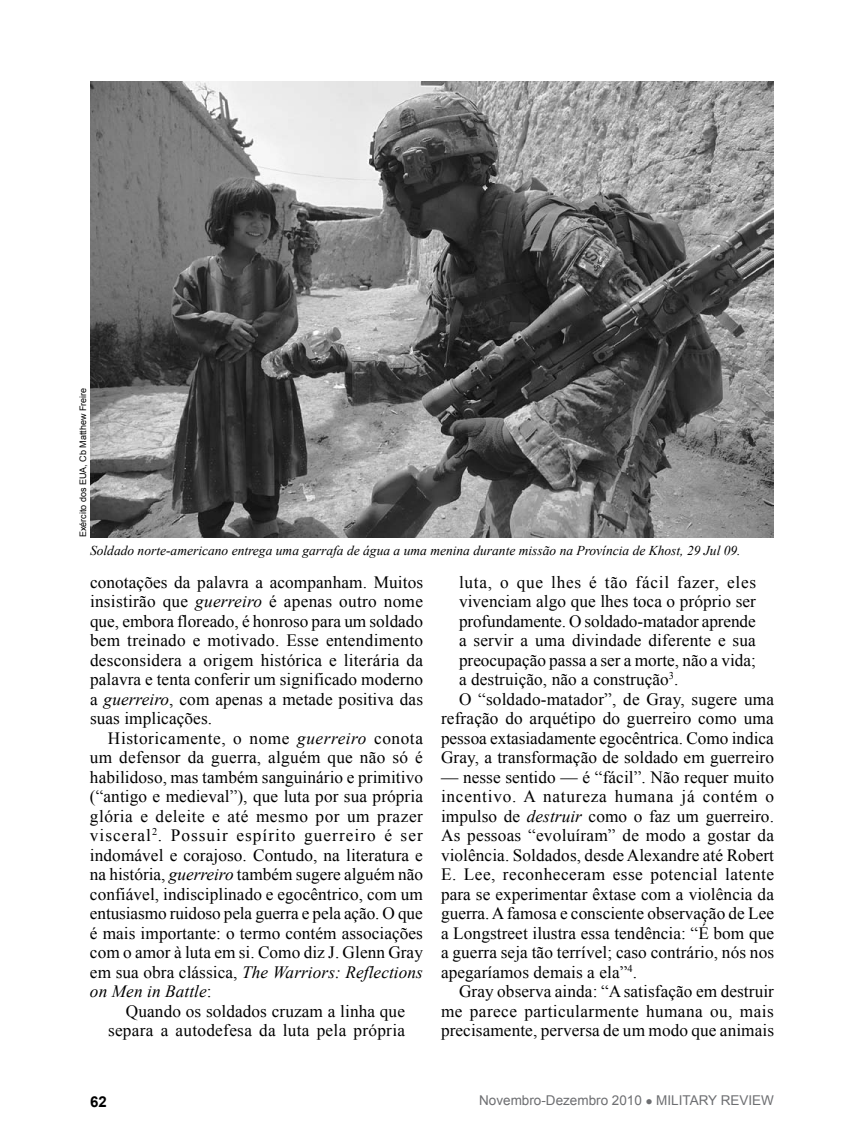
<style>
.page{position:relative;width:864px;height:1134px;background:#fff}
.page>*{position:absolute;margin:0;border:0;box-sizing:border-box;transform-origin:0 0}
.t1{font:17.25px/19.5px "Times New Roman";letter-spacing:.005em;color:#000;text-align:justify}
.t2{font:17.25px "Times New Roman";letter-spacing:.045em;color:#000}
.t3{font:700 15px "Arial";color:#000}
.t4{font:italic 13.5px "Times New Roman";color:#000}
.t5{font:13.5px "Arial";color:#6d6e71}
.t6{font:9px "Arial";color:#000}
.s1{font-style:italic}
</style>
<div class="page">
<img style="left:90px;top:81px;width:684px;height:456px">
<p class="t6" style="left:77px;top:537px;width:151px;rotate:-90deg">Exército dos EUA, Cb Matthew Freire</p>
<p class="t4" style="left:90px;top:542px;width:652px">Soldado norte-americano entrega uma garrafa de água a uma menina durante missão na Província de Khost, 29 Jul 09.</p>
<p class="t1" style="left:90px;top:572px;width:335px">conotações da palavra a acompanham. Muitos insistirão que <span class="s1">guerreiro</span> é apenas outro nome que, embora floreado, é honroso para um soldado bem treinado e motivado. Esse entendimento desconsidera a origem histórica e literária da palavra e tenta conferir um significado moderno a <span class="s1">guerreiro</span>, com apenas a metade positiva das suas implicações.</p>
<p class="t1" style="left:90px;top:728px;width:335px;text-indent:18px">Historicamente, o nome <span class="s1">guerreiro</span> conota um defensor da guerra, alguém que não só é habilidoso, mas também sanguinário e primitivo (“antigo e medieval”), que luta por sua própria glória e deleite e até mesmo por um prazer visceral<sup>2</sup>. Possuir espírito guerreiro é ser indomável e corajoso. Contudo, na literatura e na história, <span class="s1">guerreiro</span> também sugere alguém não confiável, indisciplinado e egocêntrico, com um entusiasmo ruidoso pela guerra e pela ação. O que é mais importante: o termo contém associações com o amor à luta em si. Como diz J. Glenn Gray em sua obra clássica, <span class="s1">The Warriors: Reflections on Men in Battle</span>:</p>
<p class="t1" style="left:108px;top:1001px;width:299px;text-align:right">Quando os soldados cruzam a linha que separa a autodefesa da luta pela própria</p>
<p class="t2" style="left:459px;top:571px;width:299px">luta, o que lhes é tão fácil fazer, eles</p>
<p class="t1" style="left:459px;top:592px;width:298px">vivenciam algo que lhes toca o próprio ser</p>
<p class="t1" style="left:459px;top:611px;width:298px">profundamente. O soldado-matador aprende</p>
<p class="t1" style="left:459px;top:631px;width:298px">a servir a uma divindade diferente e sua</p>
<p class="t1" style="left:459px;top:650px;width:298px">preocupação passa a ser a morte, não a vida;</p>
<p class="t1" style="left:459px;top:670px;width:221px">a destruição, não a construção<sup>3</sup>.</p>
<p class="t1" style="left:459px;top:689px;width:317px">O “soldado-matador”, de Gray, sugere uma</p>
<p class="t1" style="left:441px;top:709px;width:334px">refração do arquétipo do guerreiro como uma</p>
<p class="t1" style="left:441px;top:728px;width:334px">pessoa extasiadamente egocêntrica. Como indica</p>
<p class="t1" style="left:441px;top:748px;width:334px">Gray, a transformação de soldado em guerreiro</p>
<p class="t1" style="left:441px;top:767px;width:335px">— nesse sentido — é “fácil”. Não requer muito incentivo. A natureza humana já contém o impulso de <span class="s1">destruir</span> como o faz um guerreiro.<br>As pessoas “evoluíram” de modo a gostar da violência. Soldados, desde Alexandre até Robert E. Lee, reconheceram esse potencial latente para se experimentar êxtase com a violência da guerra. A famosa e consciente observação de Lee a Longstreet ilustra essa tendência: “É bom que a guerra seja tão terrível; caso contrário, nós nos apegaríamos demais a ela”<sup>4</sup>.</p>
<p class="t1" style="left:441px;top:982px;width:335px;text-indent:18px">Gray observa ainda: “A satisfação em destruir me parece particularmente humana ou, mais precisamente, perversa de um modo que animais</p>
<p class="t3" style="left:90px;top:1092px;width:18px">62</p>
<p class="t5" style="left:479px;top:1092px;width:296px">Novembro-Dezembro 2010 ● MILITARY REVIEW</p>
</div>
